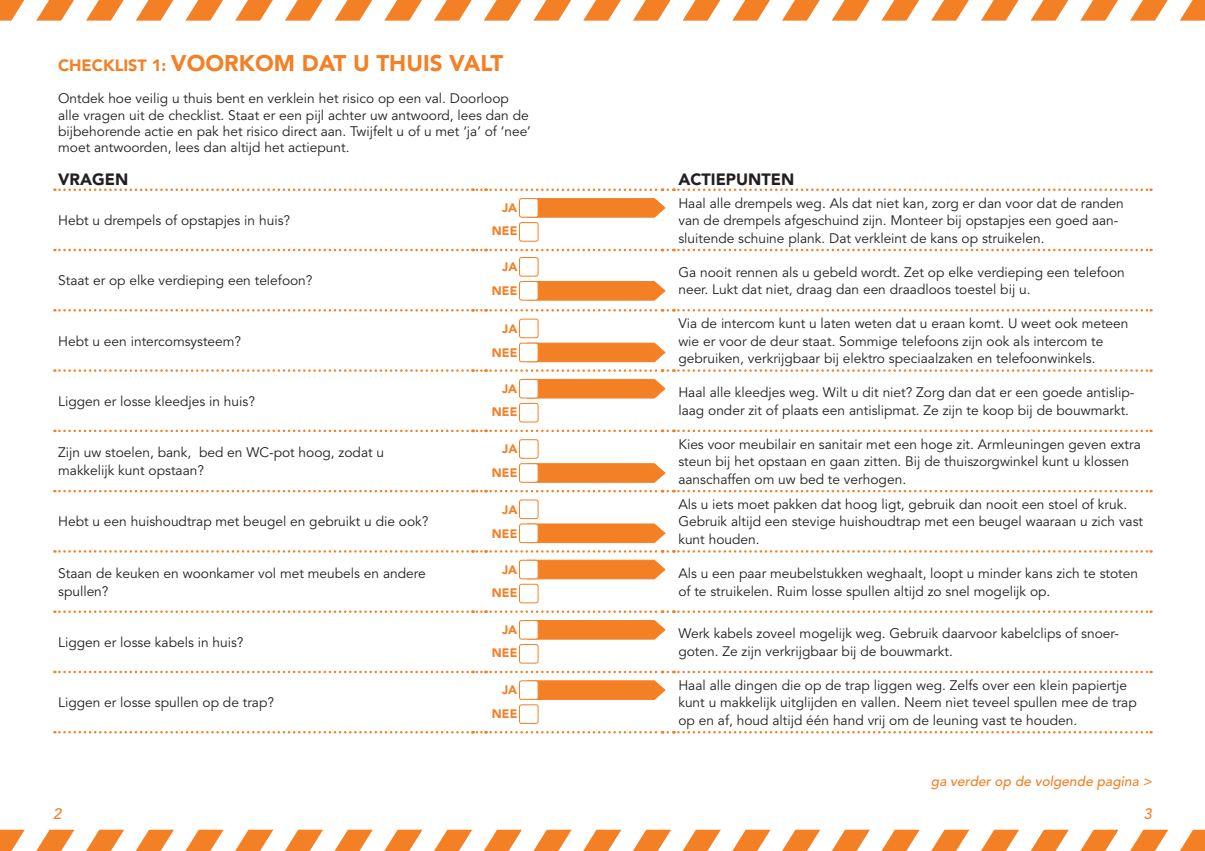
<style>
.page{position:relative;width:1205px;height:851px;background:#fff}
.page>*{position:absolute;margin:0;border:0;box-sizing:border-box;transform-origin:0 0}
.t1{font:900 22.5px "Avenir LT Std";color:#f48026}
.t2{font:900 16.25px "Avenir LT Std";color:#231f20}
.t3{font:italic 500 15px "Avenir LT Std";color:#f48026}
.t4{font:13.75px/17.5px "Avenir LT Std";color:#231f20}
.t5{font:italic 500 13.75px "Avenir LT Std";color:#f48026}
.t6{font:900 12.25px/23.2px "Avenir LT Std";color:#f48026;text-align:right}
.s1{font-size:16.25px}
</style>
<div class="page">
<svg style="left:54px;top:188px;width:1097px;height:3px"></svg>
<svg style="left:54px;top:249px;width:1097px;height:2px"></svg>
<svg style="left:54px;top:309px;width:1097px;height:2px"></svg>
<svg style="left:54px;top:369px;width:1097px;height:3px"></svg>
<svg style="left:54px;top:429px;width:1097px;height:3px"></svg>
<svg style="left:54px;top:490px;width:1097px;height:2px"></svg>
<svg style="left:54px;top:550px;width:1097px;height:2px"></svg>
<svg style="left:54px;top:610px;width:1097px;height:3px"></svg>
<svg style="left:54px;top:670px;width:1097px;height:3px"></svg>
<svg style="left:54px;top:731px;width:1097px;height:2px"></svg>
<svg style="left:527px;top:198px;width:139px;height:20px;background:#f48733"></svg>
<div style="left:519px;top:198px;width:19px;height:19px;background:#fff;border-radius:2px"></div>
<div style="left:519px;top:198px;width:19px;height:19px;border:1px solid #f48026;border-radius:2px"></div>
<div style="left:519px;top:222px;width:19px;height:19px;border:1px solid #f48026;border-radius:2px"></div>
<svg style="left:527px;top:281px;width:139px;height:20px;background:#f48733"></svg>
<div style="left:519px;top:281px;width:19px;height:19px;background:#fff;border-radius:2px"></div>
<div style="left:519px;top:281px;width:19px;height:19px;border:1px solid #f48026;border-radius:2px"></div>
<div style="left:519px;top:257px;width:19px;height:19px;border:1px solid #f48026;border-radius:2px"></div>
<svg style="left:527px;top:342px;width:139px;height:20px;background:#f48a37"></svg>
<div style="left:519px;top:343px;width:19px;height:18px;background:#fff;border-radius:2px"></div>
<div style="left:519px;top:343px;width:19px;height:19px;border:1px solid #f48026;border-radius:2px"></div>
<div style="left:519px;top:319px;width:19px;height:19px;border:1px solid #f48026;border-radius:2px"></div>
<svg style="left:527px;top:378px;width:139px;height:21px;background:#f58e3e"></svg>
<div style="left:519px;top:379px;width:19px;height:19px;background:#fff;border-radius:2px"></div>
<div style="left:519px;top:379px;width:19px;height:19px;border:1px solid #f48026;border-radius:2px"></div>
<div style="left:519px;top:403px;width:19px;height:19px;border:1px solid #f48026;border-radius:2px"></div>
<svg style="left:527px;top:463px;width:139px;height:20px;background:#f48732"></svg>
<div style="left:519px;top:463px;width:19px;height:19px;background:#fff;border-radius:2px"></div>
<div style="left:519px;top:463px;width:19px;height:19px;border:1px solid #f48026;border-radius:2px"></div>
<div style="left:519px;top:439px;width:19px;height:19px;border:1px solid #f48026;border-radius:2px"></div>
<svg style="left:537px;top:523px;width:129px;height:20px;background:#f48835"></svg>
<div style="left:519px;top:523px;width:19px;height:20px;border:1px solid #f48026;border-radius:2px"></div>
<div style="left:519px;top:499px;width:19px;height:20px;border:1px solid #f48026;border-radius:2px"></div>
<svg style="left:537px;top:559px;width:129px;height:20px;background:#f48a38"></svg>
<div style="left:519px;top:559px;width:19px;height:20px;border:1px solid #f48026;border-radius:2px"></div>
<div style="left:519px;top:583px;width:19px;height:20px;border:1px solid #f48026;border-radius:2px"></div>
<div style="left:537px;top:620px;width:129px;height:19px;background:#f48026"></div>
<div style="left:519px;top:620px;width:19px;height:19px;border:1px solid #f48026;border-radius:2px"></div>
<div style="left:519px;top:644px;width:19px;height:19px;border:1px solid #f48026;border-radius:2px"></div>
<svg style="left:527px;top:680px;width:139px;height:20px;background:#f48733"></svg>
<div style="left:519px;top:680px;width:19px;height:19px;background:#fff;border-radius:2px"></div>
<div style="left:519px;top:680px;width:19px;height:19px;border:1px solid #f48026;border-radius:2px"></div>
<div style="left:519px;top:704px;width:19px;height:19px;border:1px solid #f48026;border-radius:2px"></div>
<svg style="left:0;top:0;width:1205px;height:21px"></svg>
<svg style="left:0;top:829px;width:1205px;height:21px"></svg>
<h1 class="t1" style="left:58px;top:49px;width:447px"><span class="s1">CHECKLIST 1:</span> VOORKOM DAT U THUIS VALT</h1>
<p class="t4" style="left:58px;top:91px;width:474px;line-height:16.2px">Ontdek hoe veilig u thuis bent en verklein het risico op een val. Doorloop alle vragen uit de checklist. Staat er een pijl achter uw antwoord, lees dan de bijbehorende actie en pak het risico direct aan. Twijfelt u of u met ‘ja’ of ‘nee’ moet antwoorden, lees dan altijd het actiepunt.</p>
<p class="t2" style="left:58px;top:169px;width:72px">VRAGEN</p>
<p class="t2" style="left:678px;top:169px;width:117px">ACTIEPUNTEN</p>
<p class="t4" style="left:58px;top:212px;width:233px">Hebt u drempels of opstapjes in huis?</p>
<p class="t6" style="left:492px;top:196px;width:27px">JA<br>NEE</p>
<p class="t4" style="left:678px;top:194px;width:447px">Haal alle drempels weg. Als dat niet kan, zorg er dan voor dat de randen van de drempels afgeschuind zijn. Monteer bij opstapjes een goed aan&shy;sluitende schuine plank. Dat verkleint de kans op struikelen.</p>
<p class="t4" style="left:58px;top:272px;width:256px">Staat er op elke verdieping een telefoon?</p>
<p class="t6" style="left:492px;top:279px;width:27px">NEE</p>
<p class="t6" style="left:502px;top:255px;width:17px">JA</p>
<p class="t4" style="left:678px;top:263px;width:448px">Ga nooit rennen als u gebeld wordt. Zet op elke verdieping een telefoon neer. Lukt dat niet, draag dan een draadloos toestel bij u.</p>
<p class="t4" style="left:58px;top:332px;width:185px">Hebt u een intercomsysteem?</p>
<p class="t6" style="left:502px;top:317px;width:17px">JA</p>
<p class="t4" style="left:678px;top:315px;width:452px">Via de intercom kunt u laten weten dat u eraan komt. U weet ook meteen wie er voor de deur staat. Sommige telefoons zijn ook als intercom te gebruiken, verkrijgbaar bij elektro speciaalzaken en telefoonwinkels.</p>
<p class="t6" style="left:492px;top:341px;width:27px">NEE</p>
<p class="t4" style="left:58px;top:393px;width:198px">Liggen er losse kleedjes in huis?</p>
<p class="t6" style="left:492px;top:377px;width:27px">JA<br>NEE</p>
<p class="t4" style="left:678px;top:384px;width:458px">Haal alle kleedjes weg. Wilt u dit niet? Zorg dan dat er een goede antislip&shy;laag onder zit of plaats een antislipmat. Ze zijn te koop bij de bouwmarkt.</p>
<p class="t4" style="left:58px;top:444px;width:327px">Zijn uw stoelen, bank, bed en WC-pot hoog, zodat u makkelijk kunt opstaan?</p>
<p class="t6" style="left:502px;top:437px;width:17px">JA</p>
<p class="t4" style="left:678px;top:435px;width:464px">Kies voor meubilair en sanitair met een hoge zit. Armleuningen geven extra steun bij het opstaan en gaan zitten. Bij de thuiszorgwinkel kunt u klossen aanschaffen om uw bed te verhogen.</p>
<p class="t6" style="left:492px;top:461px;width:27px">NEE</p>
<p class="t4" style="left:58px;top:513px;width:372px">Hebt u een huishoudtrap met beugel en gebruikt u die ook?</p>
<p class="t6" style="left:502px;top:497px;width:17px">JA</p>
<p class="t4" style="left:678px;top:496px;width:466px">Als u iets moet pakken dat hoog ligt, gebruik dan nooit een stoel of kruk.<br>Gebruik altijd een stevige huishoudtrap met een beugel waaraan u zich vast kunt houden.</p>
<p class="t6" style="left:492px;top:521px;width:27px">NEE</p>
<p class="t4" style="left:58px;top:565px;width:369px">Staan de keuken en woonkamer vol met meubels en andere spullen?</p>
<p class="t6" style="left:492px;top:557px;width:27px">JA<br>NEE</p>
<p class="t4" style="left:678px;top:565px;width:461px">Als u een paar meubelstukken weghaalt, loopt u minder kans zich te stoten of te struikelen. Ruim losse spullen altijd zo snel mogelijk op.</p>
<p class="t4" style="left:58px;top:633px;width:187px">Liggen er losse kabels in huis?</p>
<p class="t6" style="left:492px;top:618px;width:27px">JA<br>NEE</p>
<p class="t4" style="left:678px;top:625px;width:442px">Werk kabels zoveel mogelijk weg. Gebruik daarvoor kabelclips of snoer&shy;goten. Ze zijn verkrijgbaar bij de bouwmarkt.</p>
<p class="t4" style="left:58px;top:694px;width:217px">Liggen er losse spullen op de trap?</p>
<p class="t6" style="left:492px;top:678px;width:27px">JA<br>NEE</p>
<p class="t4" style="left:678px;top:676px;width:460px">Haal alle dingen die op de trap liggen weg. Zelfs over een klein papiertje kunt u makkelijk uitglijden en vallen. Neem niet teveel spullen mee de trap op en af, houd altijd één hand vrij om de leuning vast te houden.</p>
<p class="t5" style="left:931px;top:773px;width:222px">ga verder op de volgende pagina &gt;</p>
<p class="t3" style="left:53px;top:805px;width:10px">2</p>
<p class="t3" style="left:1143px;top:805px;width:10px">3</p>
</div>
